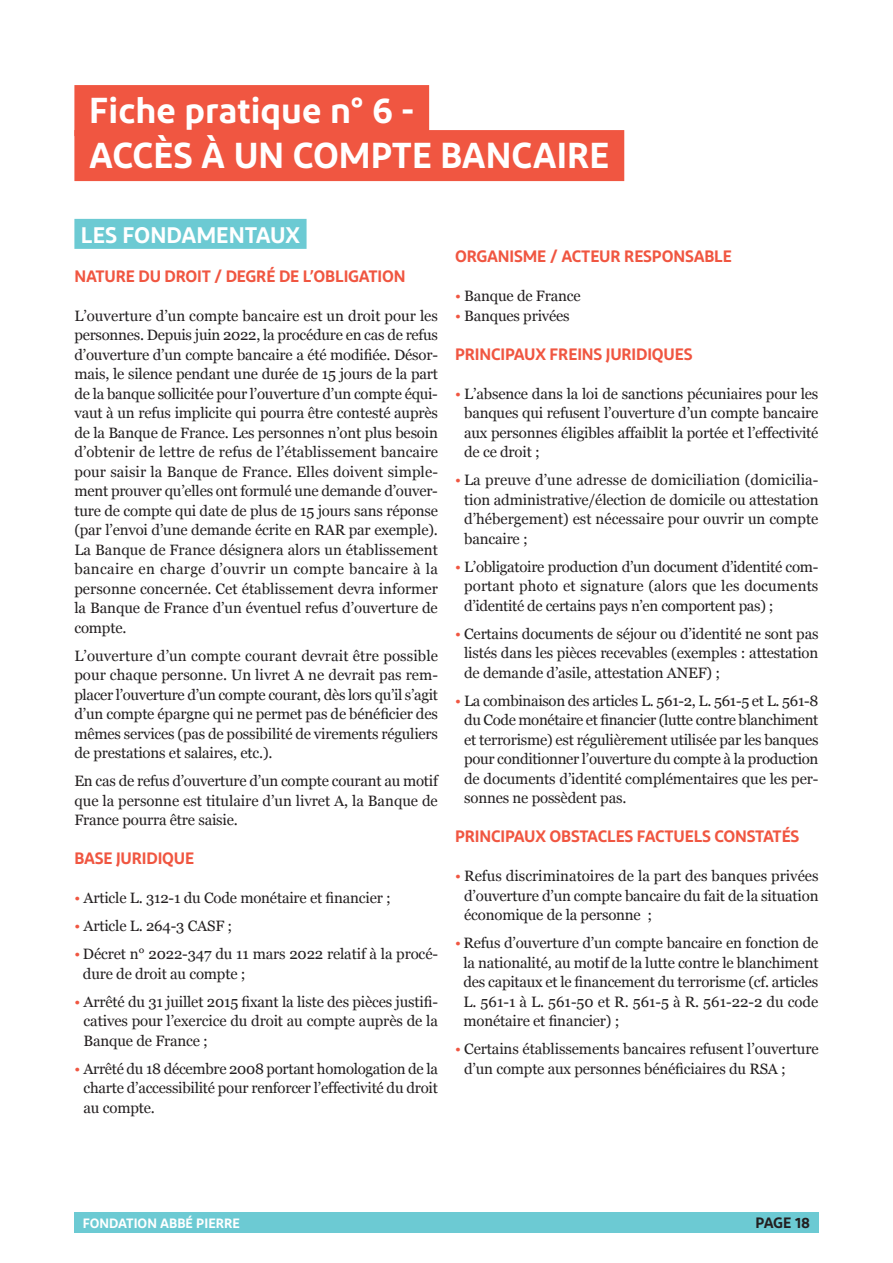
<style>
.page{position:relative;width:893px;height:1263px;background:#fff}
.page>*{position:absolute;margin:0;border:0;box-sizing:border-box;transform-origin:0 0}
.t1{font:600 36px/45px "Diodrum";color:#fff}
.t2{font:600 22.5px "Diodrum";color:#fff}
.t3{font:600 16.5px "Diodrum";letter-spacing:-.01em;color:#f05641}
.t4{font:15px/19.5px "Georgia";letter-spacing:-.01em;color:#231f20;text-align:justify}
.t5{font:600 15px "Diodrum";letter-spacing:-.01em;color:#231f20}
.t6{font:600 13.5px "Diodrum";color:#fff}
.s1{color:#f05641}
</style>
<div class="page">
<div style="left:74px;top:1212px;width:745px;height:20px;background:#6ccad3"></div>
<div style="left:74px;top:219px;width:233px;height:30px;background:#6ccad3"></div>
<div style="left:74px;top:85px;width:355px;height:51px;background:#f05641"></div>
<div style="left:74px;top:130px;width:550px;height:51px;background:#f05641"></div>
<h1 class="t1" style="left:89px;top:87px;width:522px">Fiche pratique n° 6 -<br>ACCÈS À UN COMPTE BANCAIRE</h1>
<h2 class="t2" style="left:81px;top:220px;width:221px">LES FONDAMENTAUX</h2>
<p class="t3" style="left:74px;top:265px;width:333px">NATURE DU DROIT / DEGRÉ DE L’OBLIGATION</p>
<p class="t4" style="left:74px;top:305px;width:365px">L’ouverture d’un compte bancaire est un droit pour les personnes. Depuis juin 2022, la procédure en cas de refus d’ouverture d’un compte bancaire a été modifiée. Désor&shy;mais, le silence pendant une durée de 15 jours de la part de la banque sollicitée pour l’ouverture d’un compte équi&shy;vaut à un refus implicite qui pourra être contesté auprès de la Banque de France. Les personnes n’ont plus besoin d’obtenir de lettre de refus de l’établissement bancaire pour saisir la Banque de France. Elles doivent simple&shy;ment prouver qu’elles ont formulé une demande d’ouver&shy;ture de compte qui date de plus de 15 jours sans réponse (par l’envoi d’une demande écrite en RAR par exemple).<br>La Banque de France désignera alors un établissement bancaire en charge d’ouvrir un compte bancaire à la personne concernée. Cet établissement devra informer la Banque de France d’un éventuel refus d’ouverture de compte.</p>
<p class="t4" style="left:74px;top:645px;width:365px">L’ouverture d’un compte courant devrait être possible pour chaque personne. Un livret A ne devrait pas rem&shy;placer l’ouverture d’un compte courant, dès lors qu’il s’agit d’un compte épargne qui ne permet pas de bénéficier des mêmes services (pas de possibilité de virements réguliers de prestations et salaires, etc.).</p>
<p class="t4" style="left:74px;top:770px;width:365px">En cas de refus d’ouverture d’un compte courant au motif que la personne est titulaire d’un livret A, la Banque de France pourra être saisie.</p>
<p class="t3" style="left:74px;top:848px;width:121px">BASE JURIDIQUE</p>
<p class="t4" style="left:74px;top:887px;width:318px"><span class="s1">•</span> Article L. 312-1 du Code monétaire et financier ;</p>
<p class="t4" style="left:74px;top:915px;width:159px"><span class="s1">•</span> Article L. 264-3 CASF ;</p>
<p class="t4" style="left:83px;top:943px;width:357px;text-indent:-9px"><span class="s1">•</span> Décret n° 2022-347 du 11 mars 2022 relatif à la procé&shy;dure de droit au compte ;</p>
<p class="t4" style="left:84px;top:991px;width:356px;text-indent:-9px"><span class="s1">•</span> Arrêté du 31 juillet 2015 fixant la liste des pièces justifi&shy;catives pour l’exercice du droit au compte auprès de la Banque de France ;</p>
<p class="t4" style="left:84px;top:1058px;width:356px;text-indent:-9px"><span class="s1">•</span> Arrêté du 18 décembre 2008 portant homologation de la charte d’accessibilité pour renforcer l’effectivité du droit au compte.</p>
<p class="t3" style="left:455px;top:246px;width:278px">ORGANISME / ACTEUR RESPONSABLE</p>
<p class="t4" style="left:455px;top:285px;width:127px"><span class="s1">•</span> Banque de France</p>
<p class="t4" style="left:455px;top:305px;width:116px"><span class="s1">•</span> Banques privées</p>
<p class="t3" style="left:455px;top:343px;width:239px">PRINCIPAUX FREINS JURIDIQUES</p>
<p class="t4" style="left:464px;top:383px;width:356px;text-indent:-9px"><span class="s1">•</span> L’absence dans la loi de sanctions pécuniaires pour les banques qui refusent l’ouverture d’un compte bancaire aux personnes éligibles affaiblit la portée et l’effectivité de ce droit ;</p>
<p class="t4" style="left:464px;top:469px;width:356px;text-indent:-9px"><span class="s1">•</span> La preuve d’une adresse de domiciliation (domicilia&shy;tion administrative/élection de domicile ou attestation d’hébergement) est nécessaire pour ouvrir un compte bancaire ;</p>
<p class="t4" style="left:464px;top:556px;width:356px;text-indent:-9px"><span class="s1">•</span> L’obligatoire production d’un document d’identité com&shy;portant photo et signature (alors que les documents d’identité de certains pays n’en comportent pas) ;</p>
<p class="t4" style="left:464px;top:623px;width:356px;text-indent:-9px"><span class="s1">•</span> Certains documents de séjour ou d’identité ne sont pas listés dans les pièces recevables (exemples : attestation de demande d’asile, attestation ANEF) ;</p>
<p class="t4" style="left:464px;top:690px;width:356px;text-indent:-9px"><span class="s1">•</span> La combinaison des articles L. 561-2, L. 561-5 et L. 561-8 du Code monétaire et financier (lutte contre blanchiment et terrorisme) est régulièrement utilisée par les banques pour conditionner l’ouverture du compte à la production de documents d’identité complémentaires que les per&shy;sonnes ne possèdent pas.</p>
<p class="t3" style="left:455px;top:826px;width:346px">PRINCIPAUX OBSTACLES FACTUELS CONSTATÉS</p>
<p class="t4" style="left:464px;top:865px;width:356px;text-indent:-9px"><span class="s1">•</span> Refus discriminatoires de la part des banques privées d’ouverture d’un compte bancaire du fait de la situation économique de la personne ;</p>
<p class="t4" style="left:463px;top:932px;width:357px;text-indent:-9px"><span class="s1">•</span> Refus d’ouverture d’un compte bancaire en fonction de la nationalité, au motif de la lutte contre le blanchiment des capitaux et le financement du terrorisme (cf. articles L. 561-1 à L. 561-50 et R. 561-5 à R. 561-22-2 du code monétaire et financier) ;</p>
<p class="t4" style="left:464px;top:1038px;width:356px;text-indent:-9px"><span class="s1">•</span> Certains établissements bancaires refusent l’ouverture d’un compte aux personnes bénéficiaires du RSA ;</p>
<p class="t6" style="left:83px;top:1215px;width:159px">FONDATION ABBÉ PIERRE</p>
<p class="t5" style="left:755px;top:1213px;width:56px">PAGE 18</p>
</div>
